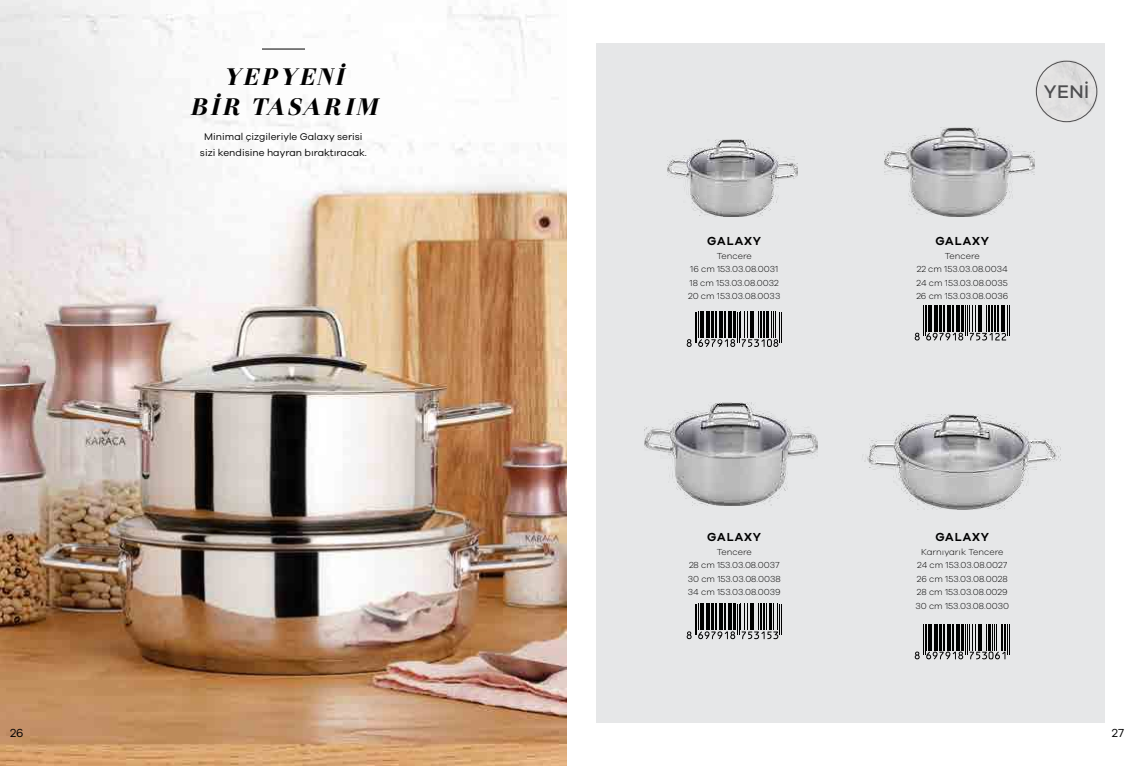
<style>
.page{position:relative;width:1134px;height:766px;background:#fff}
.page>*{position:absolute;margin:0;border:0;box-sizing:border-box;transform-origin:0 0}
.t1{font:italic 900 25px/30px "Otama";letter-spacing:.115em;color:#000;text-align:center}
.t2{font:500 18.9px "Galano Grotesque";color:#4d4d4f}
.t3{font:600 12px "Galano Grotesque";letter-spacing:.075em;color:#000}
.t4{font:12px "Galano Grotesque";color:#000}
.t5{font:10px/16px "Galano Grotesque";color:#000;text-align:center}
.t6{font:300 9px/13.5px "Galano Grotesque";color:#000;text-align:center}
</style>
<div class="page">
<div style="left:596px;top:43px;width:508px;height:679px;background:#e6e7e8"></div>
<img style="left:667px;top:139px;width:130px;height:78px">
<img style="left:884px;top:127px;width:150px;height:89px">
<img style="left:644px;top:403px;width:174px;height:102px">
<img style="left:862px;top:414px;width:199px;height:96px">
<svg style="left:915px;top:332px;width:5px;height:8px"></svg>
<hr style="left:923px;top:305px;width:1px;height:31px;background:#000">
<hr style="left:924px;top:305px;width:1px;height:31px;background:#000">
<svg style="left:926px;top:305px;width:80px;height:35px"></svg>
<hr style="left:1003px;top:305px;width:2px;height:26px;background:#000">
<hr style="left:1007px;top:305px;width:1px;height:31px;background:#000">
<hr style="left:1009px;top:305px;width:1px;height:31px;background:#000">
<svg style="left:915px;top:651px;width:5px;height:8px"></svg>
<hr style="left:923px;top:623px;width:1px;height:31px;background:#000">
<hr style="left:924px;top:623px;width:1px;height:31px;background:#000">
<svg style="left:926px;top:624px;width:79px;height:35px"></svg>
<hr style="left:1004px;top:623px;width:2px;height:27px;background:#000">
<hr style="left:1007px;top:623px;width:1px;height:31px;background:#000">
<hr style="left:1009px;top:623px;width:1px;height:31px;background:#000">
<svg style="left:687px;top:339px;width:5px;height:8px"></svg>
<hr style="left:695px;top:311px;width:1px;height:31px;background:#000">
<hr style="left:696px;top:311px;width:1px;height:31px;background:#000">
<svg style="left:698px;top:311px;width:80px;height:36px"></svg>
<hr style="left:779px;top:311px;width:1px;height:31px;background:#000">
<hr style="left:781px;top:311px;width:1px;height:31px;background:#000">
<svg style="left:687px;top:631px;width:5px;height:8px"></svg>
<hr style="left:695px;top:603px;width:1px;height:31px;background:#000">
<hr style="left:696px;top:603px;width:1px;height:31px;background:#000">
<svg style="left:698px;top:603px;width:80px;height:36px"></svg>
<hr style="left:779px;top:603px;width:1px;height:31px;background:#000">
<hr style="left:781px;top:603px;width:1px;height:31px;background:#000">
<img style="left:0;top:0;width:566px;height:765px">
<img style="left:1035px;top:60px;width:63px;height:63px;border-radius:32px">
<div style="left:1036px;top:61px;width:61px;height:61px;border:1px solid #4d4d4f;border-radius:50%"></div>
<hr style="left:262px;top:49px;width:43px;height:1px;background:#000">
<h1 class="t1" style="left:190px;top:61px;width:189px">YEPYENİ<br>BİR TASARIM</h1>
<p class="t5" style="left:200px;top:128px;width:169px">Minimal çizgileriyle Galaxy serisi sizi kendisine hayran bıraktıracak.</p>
<h3 class="t3" style="left:707px;top:234px;width:55px">GALAXY</h3>
<p class="t6" style="left:688px;top:248px;width:94px">Tencere<br>16 cm 153.03.08.0031<br>18 cm 153.03.08.0032<br>20 cm 153.03.08.0033</p>
<h3 class="t3" style="left:707px;top:530px;width:55px">GALAXY</h3>
<p class="t6" style="left:688px;top:544px;width:94px">Tencere<br>28 cm 153.03.08.0037<br>30 cm 153.03.08.0038<br>34 cm 153.03.08.0039</p>
<h2 class="t2" style="left:1044px;top:80px;width:47px">YENİ</h2>
<h3 class="t3" style="left:935px;top:234px;width:55px">GALAXY</h3>
<p class="t6" style="left:916px;top:248px;width:93px">Tencere<br>22 cm 153.03.08.0034<br>24 cm 153.03.08.0035<br>26 cm 153.03.08.0036</p>
<h3 class="t3" style="left:935px;top:530px;width:55px">GALAXY</h3>
<p class="t6" style="left:915px;top:544px;width:95px">Karnıyarık Tencere<br>24 cm 153.03.08.0027<br>26 cm 153.03.08.0028<br>28 cm 153.03.08.0029<br>30 cm 153.03.08.0030</p>
<h3 class="t4" style="left:10px;top:725px;width:15px">26</h3>
<h3 class="t4" style="left:1112px;top:725px;width:14px">27</h3>
</div>
